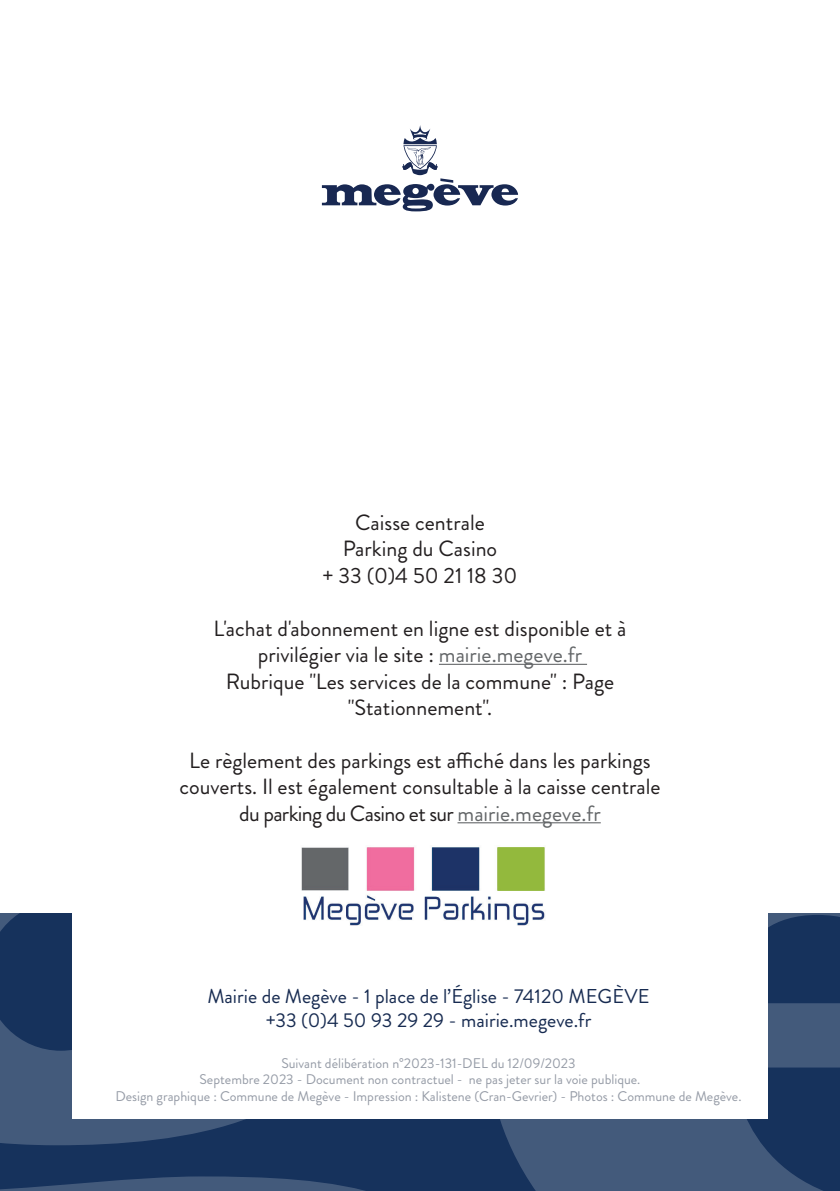
<style>
.page{position:relative;width:840px;height:1191px;background:#fff}
.page>*{position:absolute;margin:0;border:0;box-sizing:border-box;transform-origin:0 0}
.t1{font:22px/26.4px "Brandon Grotesque";color:#231f20;text-align:center}
.t2{font:20px/24px "Brandon Grotesque";color:#172b51;text-align:center}
.t3{font:14px "Brandon Grotesque";color:#959ba6}
.s1{color:#646769}
</style>
<div class="page">
<hr style="left:438px;top:664px;width:148px;height:1px;background:#646769">
<hr style="left:457px;top:822px;width:143px;height:1px;background:#646769">
<svg style="left:322px;top:125px;width:196px;height:86px"></svg>
<svg style="left:514px;top:913px;width:325px;height:278px"></svg>
<svg style="left:0;top:913px;width:514px;height:278px"></svg>
<img style="left:288px;top:847px;width:263px;height:81px">
<p class="t1" style="left:322px;top:509px;width:196px">Caisse centrale<br>Parking du Casino<br>+ 33 (0)4 50 21 18 30</p>
<p class="t1" style="left:213px;top:615px;width:414px">L'achat d'abonnement en ligne est disponible et à privilégier via le site : <span class="s1">mairie.megeve.fr<br></span>Rubrique "Les services de la commune" : Page "Stationnement".</p>
<p class="t1" style="left:179px;top:747px;width:482px">Le règlement des parkings est affiché dans les parkings couverts. Il est également consultable à la caisse centrale du parking du Casino et sur <span class="s1">mairie.megeve.fr</span></p>
<p class="t2" style="left:207px;top:984px;width:443px">Mairie de Megève - 1 place de l’Église - 74120 MEGÈVE +33 (0)4 50 93 29 29 - mairie.megeve.fr</p>
<p class="t3" style="left:281px;top:1053px;width:296px">Suivant délibération n°2023-131-DEL du 12/09/2023</p>
<p class="t3" style="left:199px;top:1069px;width:442px">Septembre 2023 - Document non contractuel - ne pas jeter sur la voie publique.</p>
<p class="t3" style="left:115px;top:1086px;width:627px">Design graphique : Commune de Megève - Impression : Kalistene (Cran-Gevrier) - Photos : Commune de Megève.</p>
</div>
